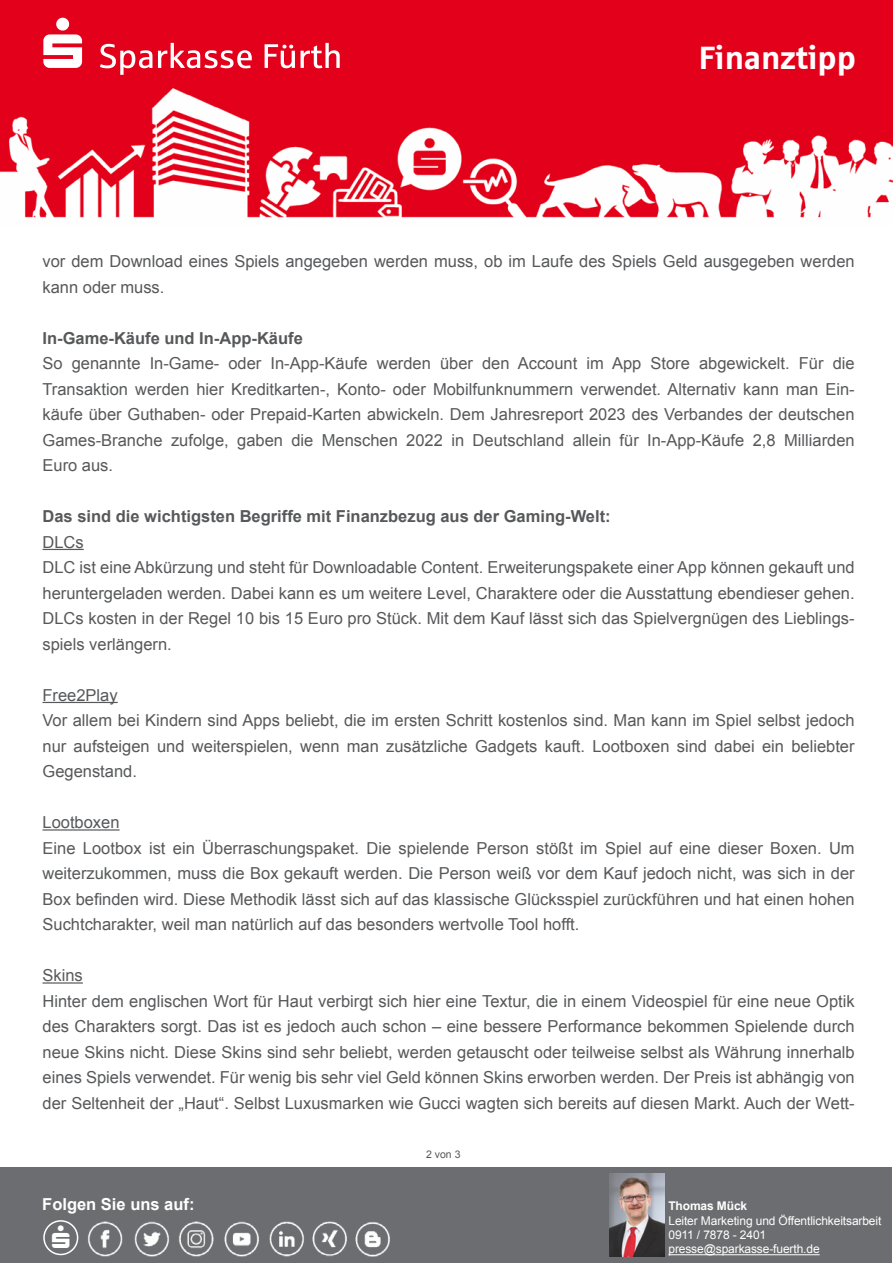
<style>
.page{position:relative;width:893px;height:1263px;background:#fff}
.page>*{position:absolute;margin:0;border:0;box-sizing:border-box;transform-origin:0 0}
.t1{font:700 32.4px "Sparkasse Rg";letter-spacing:-.01em;color:#fff}
.t2{font:16.5px/25.5px "Arial";color:#57585a}
.t3{font:700 16.5px "Arial";color:#57585a}
.t4{font:700 16.5px "Arial";color:#fff}
.t5{font:12px/14.4px "Arial";letter-spacing:-.01em;color:#fff}
.t6{font:700 12px "Arial";letter-spacing:-.01em;color:#fff}
.t7{font:10.5px "Arial";color:#57585a}
</style>
<div class="page">
<img style="left:0;top:0;width:893px;height:218px">
<div style="left:0;top:1167px;width:892px;height:96px;background:#6c6d70"></div>
<hr style="left:43px;top:549px;width:41px;height:1px;background:#57585a">
<hr style="left:43px;top:702px;width:75px;height:1px;background:#57585a">
<hr style="left:43px;top:829px;width:77px;height:1px;background:#57585a">
<hr style="left:43px;top:982px;width:40px;height:1px;background:#57585a">
<img style="left:609px;top:1174px;width:55px;height:82px">
<hr style="left:668px;top:1254px;width:152px;height:1px;background:#fff">
<img style="left:87px;top:1221px;width:36px;height:36px">
<img style="left:134px;top:1221px;width:35px;height:36px">
<img style="left:179px;top:1221px;width:35px;height:36px">
<img style="left:224px;top:1221px;width:35px;height:36px">
<img style="left:269px;top:1221px;width:121px;height:36px">
<div style="left:43px;top:1220px;width:35px;height:35px;border:2px solid #fff;border-radius:50%"></div>
<svg style="left:43px;top:18px;width:297px;height:57px;background:#e72d43"></svg>
<h1 class="t1" style="left:698px;top:37px;width:160px">Finanztipp</h1>
<p class="t2" style="left:43px;top:249px;width:814px">vor dem Download eines Spiels angegeben werden muss, ob im Laufe des Spiels Geld ausgegeben werden kann oder muss.</p>
<p class="t3" style="left:43px;top:327px;width:262px">In-Game-Käufe und In-App-Käufe</p>
<p class="t2" style="left:43px;top:351px;width:814px;text-align:justify">So genannte In-Game- oder In-App-Käufe werden über den Account im App Store abgewickelt. Für die Transaktion werden hier Kreditkarten-, Konto- oder Mobilfunknummern verwendet. Alternativ kann man Ein&shy;käufe über Guthaben- oder Prepaid-Karten abwickeln. Dem Jahresreport 2023 des Verbandes der deutschen Games-Branche zufolge, gaben die Menschen 2022 in Deutschland allein für In-App-Käufe 2,8 Milliarden Euro aus.</p>
<p class="t3" style="left:43px;top:505px;width:570px">Das sind die wichtigsten Begriffe mit Finanzbezug aus der Gaming-Welt:</p>
<p class="t2" style="left:43px;top:529px;width:814px">DLCs<br>DLC ist eine Abkürzung und steht für Downloadable Content. Erweiterungspakete einer App können gekauft und heruntergeladen werden. Dabei kann es um weitere Level, Charaktere oder die Ausstattung ebendieser gehen.<br>DLCs kosten in der Regel 10 bis 15 Euro pro Stück. Mit dem Kauf lässt sich das Spielvergnügen des Lieblings&shy;spiels verlängern.</p>
<p class="t2" style="left:43px;top:682px;width:814px">Free2Play<br>Vor allem bei Kindern sind Apps beliebt, die im ersten Schritt kostenlos sind. Man kann im Spiel selbst jedoch nur aufsteigen und weiterspielen, wenn man zusätzliche Gadgets kauft. Lootboxen sind dabei ein beliebter Gegenstand.</p>
<p class="t2" style="left:43px;top:810px;width:814px">Lootboxen<br>Eine Lootbox ist ein Überraschungspaket. Die spielende Person stößt im Spiel auf eine dieser Boxen. Um weiterzukommen, muss die Box gekauft werden. Die Person weiß vor dem Kauf jedoch nicht, was sich in der Box befinden wird. Diese Methodik lässt sich auf das klassische Glücksspiel zurückführen und hat einen hohen Suchtcharakter, weil man natürlich auf das besonders wertvolle Tool hofft.</p>
<p class="t2" style="left:43px;top:963px;width:814px">Skins<br>Hinter dem englischen Wort für Haut verbirgt sich hier eine Textur, die in einem Videospiel für eine neue Optik des Charakters sorgt. Das ist es jedoch auch schon – eine bessere Performance bekommen Spielende durch neue Skins nicht. Diese Skins sind sehr beliebt, werden getauscht oder teilweise selbst als Währung innerhalb eines Spiels verwendet. Für wenig bis sehr viel Geld können Skins erworben werden. Der Preis ist abhängig von der Seltenheit der „Haut“. Selbst Luxusmarken wie Gucci wagten sich bereits auf diesen Markt. Auch der Wett-</p>
<p class="t7" style="left:426px;top:1147px;width:36px">2 von 3</p>
<p class="t4" style="left:42px;top:1193px;width:154px">Folgen Sie uns auf:</p>
<p class="t6" style="left:668px;top:1198px;width:80px">Thomas Mück</p>
<p class="t5" style="left:668px;top:1213px;width:214px">Leiter Marketing und Öffentlichkeitsarbeit<br>0911 / 7878 - 2401 presse@sparkasse-fuerth.de</p>
</div>
